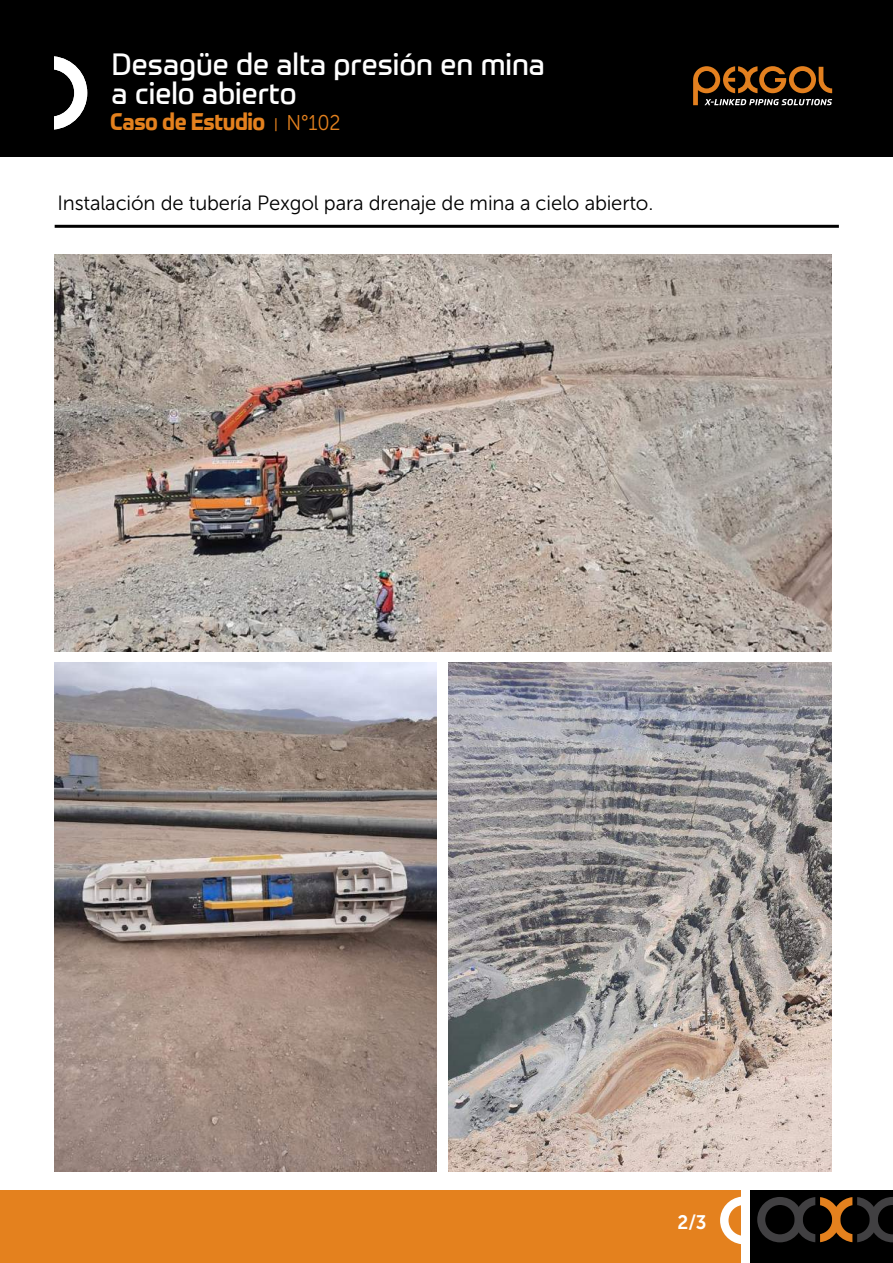
<style>
.page{position:relative;width:893px;height:1263px;background:#fff}
.page>*{position:absolute;margin:0;border:0;box-sizing:border-box;transform-origin:0 0}
.t1{font:30px/28.5px "Prometo";color:#fff}
.t2{font:700 23.4px "Prometo";letter-spacing:-.02em;color:#e4811e;scale:.92 1}
.t3{font:20.55px "Museo Sans 300";letter-spacing:-.01em;color:#000}
.t4{font:19.5px "Museo Sans 700";color:#fff;scale:.96 1}
.s1{font-family:"Museo Sans 300";font-weight:400;font-size:13.8px}
.s2{font-family:"Museo Sans 300";font-weight:400;font-size:21.3px}
</style>
<div class="page">
<div style="left:0;top:1190px;width:740px;height:73px;background:#e4811e"></div>
<svg style="left:720px;top:1197px;width:21px;height:47px"></svg>
<div style="left:750px;top:1190px;width:143px;height:73px;background:#000"></div>
<svg style="left:757px;top:1197px;width:136px;height:45px"></svg>
<div style="left:0;top:0;width:893px;height:156px;background:#000"></div>
<svg style="left:54px;top:56px;width:33px;height:73px"></svg>
<svg style="left:693px;top:66px;width:139px;height:39px"></svg>
<hr style="left:55px;top:225px;width:784px;height:3px;background:#000">
<img style="left:55px;top:254px;width:776px;height:397px">
<img style="left:55px;top:662px;width:382px;height:509px">
<img style="left:449px;top:663px;width:382px;height:508px">
<h1 class="t1" style="left:112px;top:50px;width:435px">Desagüe de alta presión en mina a cielo abierto</h1>
<p class="t2" style="left:110px;top:107px;width:252px">Caso de Estudio <span class="s1">|</span> <span class="s2">N°102</span></p>
<p class="t3" style="left:58px;top:192px;width:597px">Instalación de tubería Pexgol para drenaje de mina a cielo abierto.</p>
<p class="t4" style="left:678px;top:1212px;width:32px">2/3</p>
</div>
